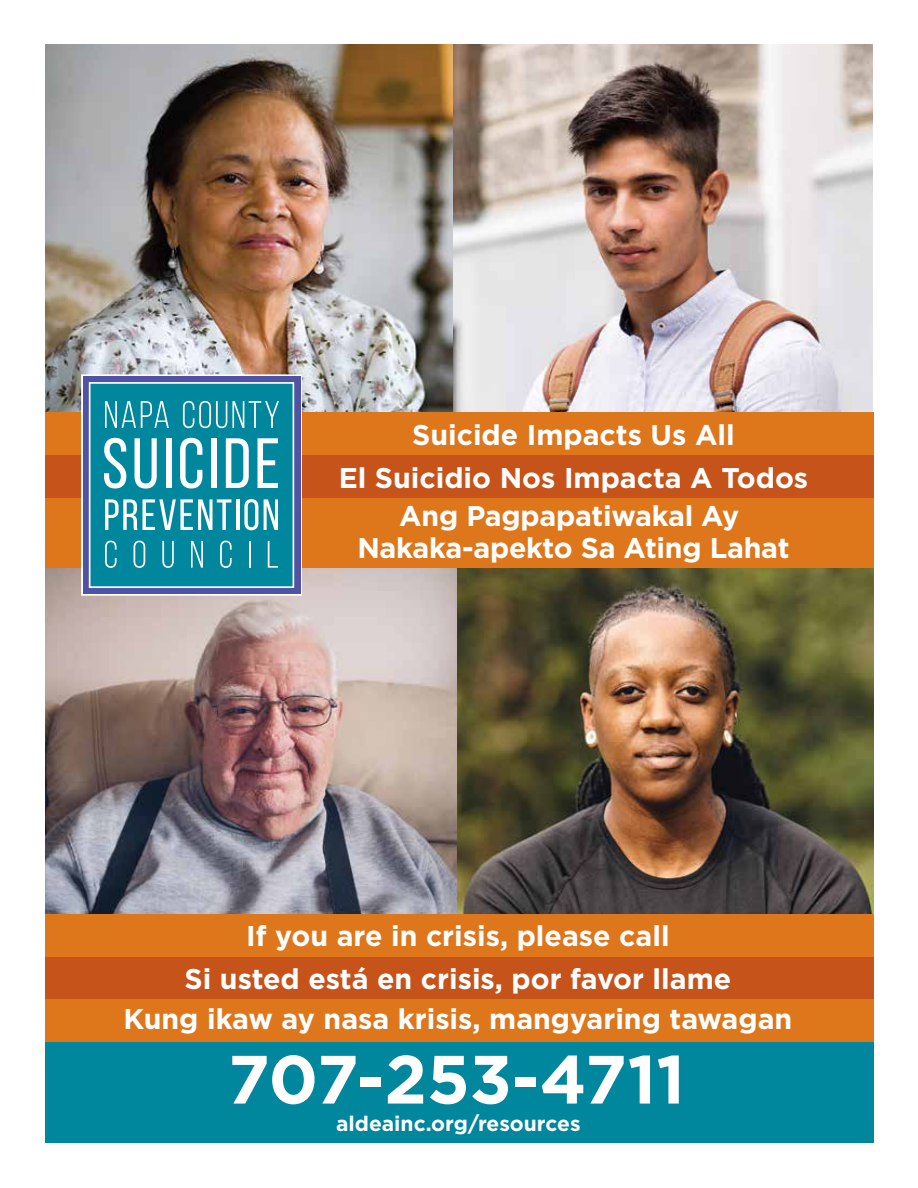
<style>
.page{position:relative;width:918px;height:1188px;background:#fff}
.page>*{position:absolute;margin:0;border:0;box-sizing:border-box;transform-origin:0 0}
.t1{font:700 68.1px "Gotham";letter-spacing:-.005em;color:#fff}
.t2{font:700 28.5px/43px "Gotham";color:#fff;text-align:center}
.t3{font:700 21px "Gotham";color:#fff}
</style>
<div class="page">
<img style="left:45px;top:45px;width:828px;height:368px">
<img style="left:457px;top:568px;width:416px;height:346px">
<img style="left:45px;top:568px;width:411px;height:346px">
<div style="left:45px;top:919px;width:828px;height:224px;background:#00869d"></div>
<div style="left:45px;top:498px;width:828px;height:70px;background:#de761c"></div>
<div style="left:45px;top:455px;width:828px;height:43px;background:#c6531a"></div>
<div style="left:45px;top:413px;width:828px;height:42px;background:#de761c"></div>
<svg style="left:81px;top:374px;width:221px;height:222px"></svg>
<div style="left:83px;top:376px;width:217px;height:218px;background:#5052a3"></div>
<div style="left:89px;top:382px;width:205px;height:206px;background:#00869d;border:2px solid #fff"></div>
<svg style="left:105px;top:401px;width:64px;height:27px"></svg>
<svg style="left:183px;top:401px;width:96px;height:27px"></svg>
<svg style="left:104px;top:438px;width:22px;height:51px"></svg>
<svg style="left:135px;top:438px;width:22px;height:51px"></svg>
<div style="left:166px;top:438px;width:5px;height:50px;background:#fff"></div>
<svg style="left:180px;top:438px;width:22px;height:51px"></svg>
<div style="left:211px;top:438px;width:6px;height:50px;background:#fff"></div>
<svg style="left:226px;top:438px;width:23px;height:50px"></svg>
<svg style="left:258px;top:438px;width:20px;height:50px"></svg>
<svg style="left:105px;top:499px;width:126px;height:31px"></svg>
<hr style="left:236px;top:499px;width:3px;height:31px;background:#fff">
<svg style="left:244px;top:499px;width:14px;height:31px"></svg>
<svg style="left:264px;top:499px;width:14px;height:31px"></svg>
<svg style="left:105px;top:541px;width:12px;height:27px"></svg>
<svg style="left:134px;top:541px;width:11px;height:27px"></svg>
<svg style="left:162px;top:541px;width:12px;height:27px"></svg>
<svg style="left:191px;top:541px;width:12px;height:27px"></svg>
<svg style="left:220px;top:541px;width:12px;height:27px"></svg>
<svg style="left:249px;top:541px;width:1px;height:27px"></svg>
<svg style="left:268px;top:541px;width:10px;height:27px"></svg>
<div style="left:45px;top:999px;width:828px;height:43px;background:#de761c"></div>
<div style="left:45px;top:957px;width:828px;height:42px;background:#c6531a"></div>
<div style="left:45px;top:914px;width:828px;height:43px;background:#de761c"></div>
<p class="t2" style="left:339px;top:412px;width:471px">Suicide Impacts Us All<br>El Suicidio Nos Impacta A Todos</p>
<p class="t2" style="left:357px;top:500px;width:434px;line-height:31.5px">Ang Pagpapatiwakal Ay<br>Nakaka-apekto Sa Ating Lahat</p>
<p class="t2" style="left:185px;top:914px;width:548px">If you are in crisis, please call<br>Si usted está en crisis, por favor llame</p>
<p class="t2" style="left:124px;top:997px;width:670px">Kung ikaw ay nasa krisis, mangyaring tawagan</p>
<h1 class="t1" style="left:228px;top:1040px;width:459px">707-253-4711</h1>
<p class="t3" style="left:336px;top:1112px;width:246px">aldeainc.org/resources</p>
</div>
